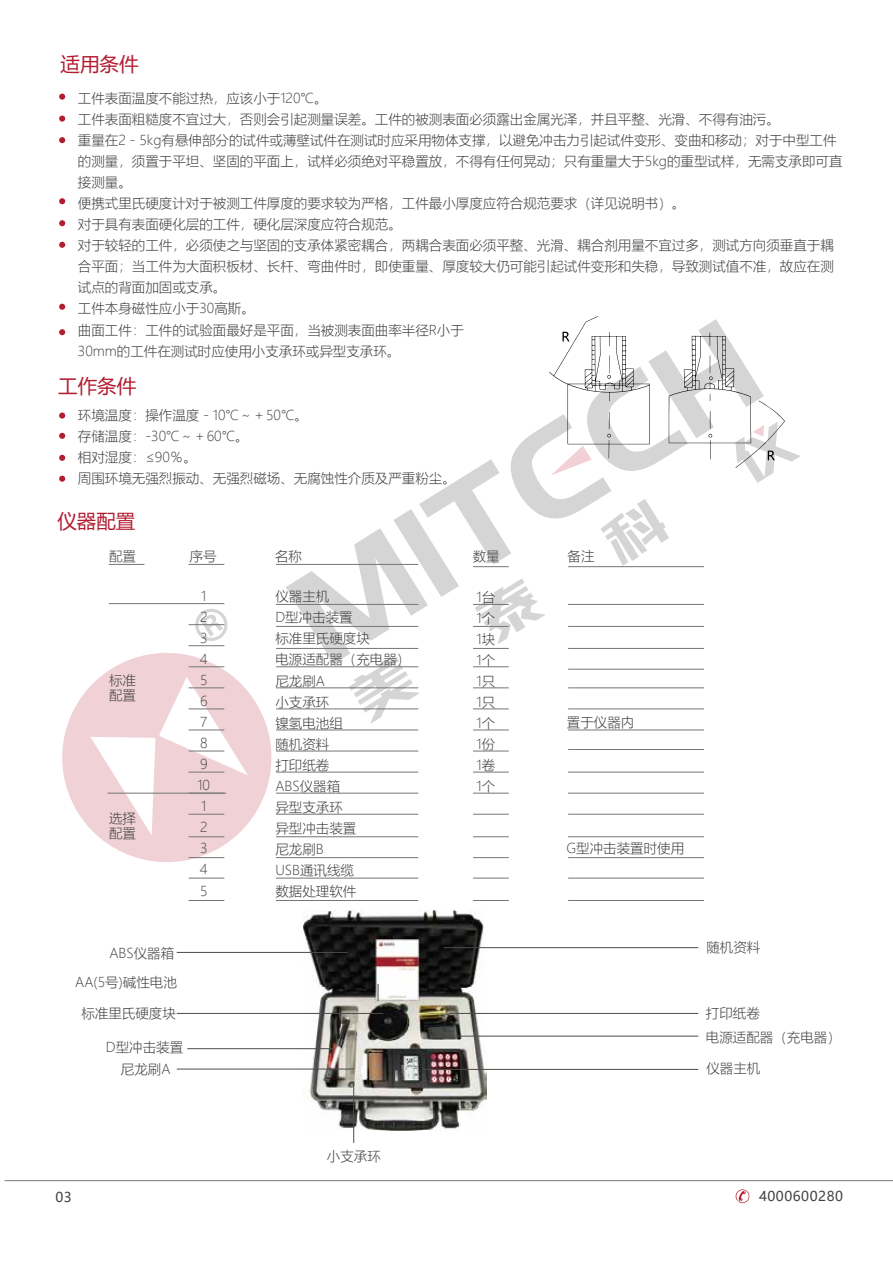
<style>
.page{position:relative;width:893px;height:1263px;background:#fff}
.page>*{position:absolute;margin:0;border:0;box-sizing:border-box;transform-origin:0 0}
.t1{font:19.5px "Microsoft Ya Hei";color:#b31d31}
.t2{font:300 13.5px/21px "Microsoft Ya Hei";color:#424141}
.t3{font:13.5px "Microsoft Ya Hei";letter-spacing:.04em;color:#424242}
</style>
<div class="page">
<img style="left:304px;top:911px;width:183px;height:219px">
<svg style="left:349px;top:450px;width:451px;height:273px"></svg>
<svg style="left:195px;top:609px;width:32px;height:32px"></svg>
<svg style="left:62px;top:653px;width:209px;height:209px"></svg>
<svg style="left:736px;top:1189px;width:13px;height:14px"></svg>
<svg style="left:59px;top:94px;width:6px;height:6px"></svg>
<svg style="left:59px;top:116px;width:6px;height:6px"></svg>
<svg style="left:59px;top:137px;width:6px;height:6px"></svg>
<svg style="left:59px;top:198px;width:6px;height:6px"></svg>
<svg style="left:59px;top:220px;width:6px;height:6px"></svg>
<svg style="left:59px;top:242px;width:6px;height:6px"></svg>
<div style="left:59px;top:412px;width:6px;height:7px;background:#b31d31;border-radius:50%"></div>
<svg style="left:59px;top:433px;width:6px;height:6px"></svg>
<svg style="left:59px;top:455px;width:6px;height:6px"></svg>
<svg style="left:59px;top:476px;width:6px;height:6px"></svg>
<svg style="left:59px;top:304px;width:6px;height:6px"></svg>
<svg style="left:59px;top:329px;width:6px;height:6px"></svg>
<svg style="left:286px;top:316px;width:499px;height:348px"></svg>
<h1 class="t1" style="left:61px;top:51px;width:79px">适用条件</h1>
<p class="t2" style="left:78px;top:87px;width:766px">工件表面温度不能过热，应该小于120℃。<br>工件表面粗糙度不宜过大，否则会引起测量误差。工件的被测表面必须露出金属光泽，并且平整、光滑、不得有油污。<br>重量在2－5kg有悬伸部分的试件或薄壁试件在测试时应采用物体支撑，以避免冲击力引起试件变形、变曲和移动；对于中型工件的测量，须置于平坦、坚固的平面上，试样必须绝对平稳置放，不得有任何晃动；只有重量大于5kg的重型试样，无需支承即可直接测量。<br>便携式里氏硬度计对于被测工件厚度的要求较为严格，工件最小厚度应符合规范要求（详见说明书）。<br>对于具有表面硬化层的工件，硬化层深度应符合规范。<br>对于较轻的工件，必须使之与坚固的支承体紧密耦合，两耦合表面必须平整、光滑、耦合剂用量不宜过多，测试方向须垂直于耦合平面；当工件为大面积板材、长杆、弯曲件时，即使重量、厚度较大仍可能引起试件变形和失稳，导致测试值不准，故应在测试点的背面加固或支承。<br>工件本身磁性应小于30高斯。</p>
<p class="t2" style="left:78px;top:320px;width:388px">曲面工件：工件的试验面最好是平面，当被测表面曲率半径R小于<br>30mm的工件在测试时应使用小支承环或异型支承环。</p>
<h1 class="t1" style="left:58px;top:372px;width:80px">工作条件</h1>
<p class="t2" style="left:78px;top:405px;width:379px">环境温度：操作温度－10℃～＋50℃。<br>存储温度：-30℃～＋60℃。<br>相对湿度：≤90％。<br>周围环境无强烈振动、无强烈磁场、无腐蚀性介质及严重粉尘。</p>
<h1 class="t1" style="left:57px;top:508px;width:79px">仪器配置</h1>
<p class="t2" style="left:109px;top:545px;width:28px">配置</p>
<p class="t2" style="left:190px;top:545px;width:29px">序号</p>
<p class="t2" style="left:275px;top:545px;width:28px">名称</p>
<p class="t2" style="left:473px;top:545px;width:28px">数量</p>
<p class="t2" style="left:568px;top:545px;width:28px">备注</p>
<p class="t2" style="left:109px;top:673px;width:28px;line-height:15px">标准配置</p>
<p class="t2" style="left:109px;top:811px;width:28px;line-height:15px">选择配置</p>
<p class="t2" style="left:197px;top:586px;width:14px">1<br>2<br>3<br>4<br>5<br>6<br>7<br>8<br>9<br>10<br>1<br>2<br>3<br>4<br>5</p>
<p class="t2" style="left:275px;top:586px;width:136px">仪器主机<br>D型冲击装置<br>标准里氏硬度块<br>电源适配器（充电器）尼龙刷A<br>小支承环<br>镍氢电池组<br>随机资料<br>打印纸卷<br>ABS仪器箱<br>异型支承环<br>异型冲击装置<br>尼龙刷B<br>USB通讯线缆<br>数据处理软件</p>
<p class="t2" style="left:109px;top:943px;width:66px">ABS仪器箱</p>
<p class="t2" style="left:75px;top:971px;width:103px">AA(5号)碱性电池</p>
<p class="t2" style="left:81px;top:1002px;width:96px">标准里氏硬度块</p>
<p class="t2" style="left:106px;top:1036px;width:79px">D型冲击装置</p>
<p class="t2" style="left:121px;top:1058px;width:51px">尼龙刷A</p>
<p class="t2" style="left:327px;top:1145px;width:55px">小支承环</p>
<p class="t2" style="left:477px;top:586px;width:20px;text-align:justify">1台1个1块1个1只1只1个1份1卷1个</p>
<p class="t2" style="left:567px;top:711px;width:69px">置于仪器内</p>
<p class="t2" style="left:566px;top:837px;width:119px">G型冲击装置时使用</p>
<p class="t2" style="left:706px;top:937px;width:55px">随机资料</p>
<p class="t2" style="left:706px;top:1002px;width:55px">打印纸卷</p>
<p class="t2" style="left:706px;top:1026px;width:136px">电源适配器（充电器）</p>
<p class="t2" style="left:706px;top:1058px;width:55px">仪器主机</p>
<p class="t3" style="left:55px;top:1188px;width:18px">03</p>
<p class="t3" style="left:759px;top:1187px;width:85px">4000600280</p>
</div>
